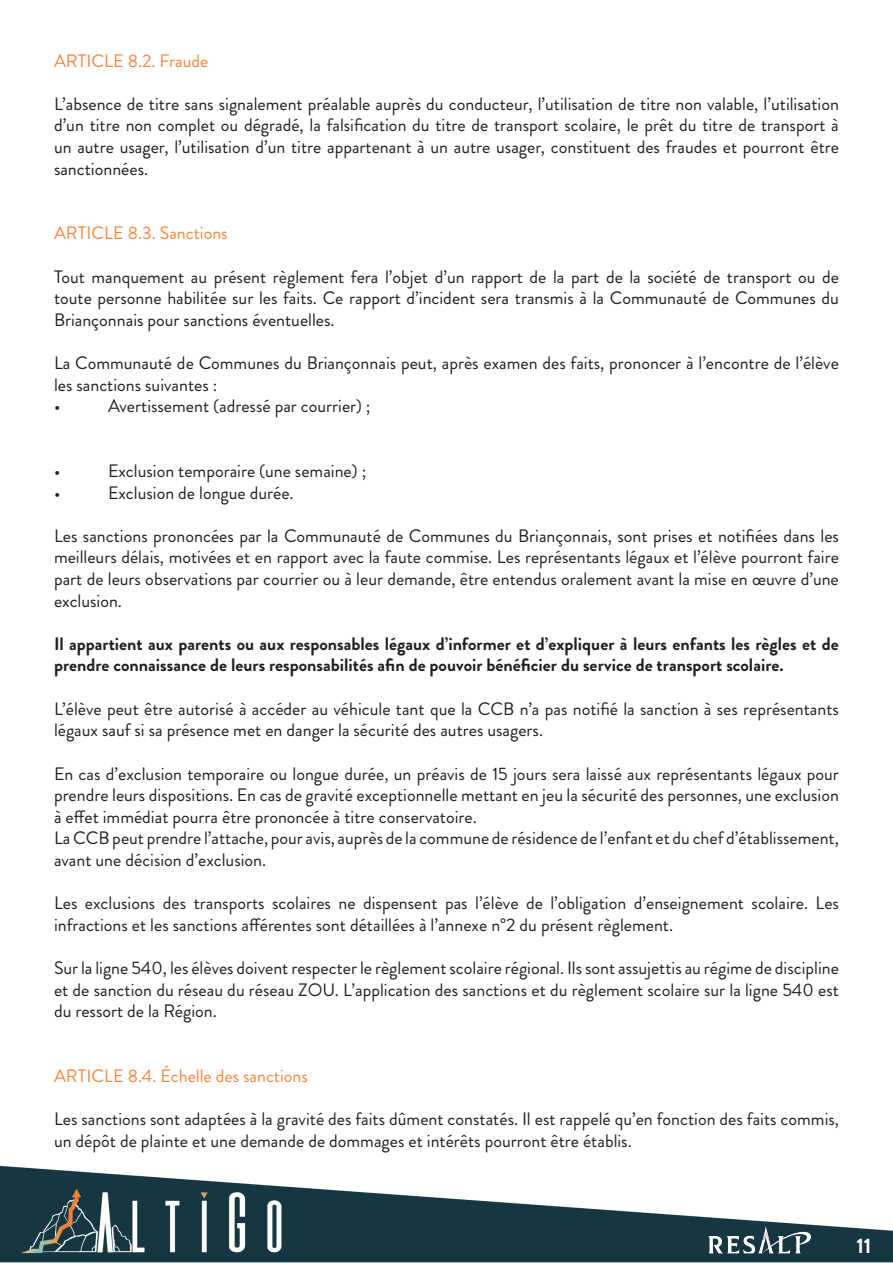
<style>
.page{position:relative;width:893px;height:1263px;background:#fff}
.page>*{position:absolute;margin:0;border:0;box-sizing:border-box;transform-origin:0 0}
.Style_de_paragraphe_1{font:700 21px "Brandon Grotesque";color:#fff}
.t1{font:18px/21.6px "Brandon Grotesque";color:#231f20;text-align:justify}
.t2{font:700 18px/21.6px "Brandon Grotesque";color:#231f20}
.t3{font:18px "Brandon Grotesque";color:#f5863f}
</style>
<div class="page">
<img style="left:0;top:1165px;width:893px;height:98px">
<img style="left:680px;top:1222px;width:159px;height:41px">
<p class="t3" style="left:54px;top:48px;width:156px">ARTICLE 8.2. Fraude</p>
<p class="t1" style="left:54px;top:93px;width:786px">L’absence de titre sans signalement préalable auprès du conducteur, l’utilisation de titre non valable, l’utilisation d’un titre non complet ou dégradé, la falsification du titre de transport scolaire, le prêt du titre de transport à un autre usager, l’utilisation d’un titre appartenant à un autre usager, constituent des fraudes et pourront être sanctionnées.</p>
<p class="t3" style="left:54px;top:221px;width:175px">ARTICLE 8.3. Sanctions</p>
<p class="t1" style="left:54px;top:266px;width:786px">Tout manquement au présent règlement fera l’objet d’un rapport de la part de la société de transport ou de toute personne habilitée sur les faits. Ce rapport d’incident sera transmis à la Communauté de Communes du Briançonnais pour sanctions éventuelles.</p>
<p class="t1" style="left:54px;top:352px;width:786px">La Communauté de Communes du Briançonnais peut, après examen des faits, prononcer à l’encontre de l’élève les sanctions suivantes :</p>
<p class="t1" style="left:54px;top:395px;width:8px">•</p>
<p class="t1" style="left:108px;top:395px;width:264px">Avertissement (adressé par courrier) ;</p>
<p class="t1" style="left:54px;top:460px;width:8px">•</p>
<p class="t1" style="left:108px;top:460px;width:260px">Exclusion temporaire (une semaine) ;</p>
<p class="t1" style="left:54px;top:482px;width:8px">•</p>
<p class="t1" style="left:108px;top:482px;width:187px">Exclusion de longue durée.</p>
<p class="t1" style="left:54px;top:525px;width:786px">Les sanctions prononcées par la Communauté de Communes du Briançonnais, sont prises et notifiées dans les meilleurs délais, motivées et en rapport avec la faute commise. Les représentants légaux et l’élève pourront faire part de leurs observations par courrier ou à leur demande, être entendus oralement avant la mise en œuvre d’une exclusion.</p>
<p class="t2" style="left:54px;top:633px;width:786px">Il appartient aux parents ou aux responsables légaux d’informer et d’expliquer à leurs enfants les règles et de prendre connaissance de leurs responsabilités afin de pouvoir bénéficier du service de transport scolaire.</p>
<p class="t1" style="left:54px;top:698px;width:786px">L’élève peut être autorisé à accéder au véhicule tant que la CCB n’a pas notifié la sanction à ses représentants légaux sauf si sa présence met en danger la sécurité des autres usagers.</p>
<p class="t1" style="left:54px;top:763px;width:786px">En cas d’exclusion temporaire ou longue durée, un préavis de 15 jours sera laissé aux représentants légaux pour prendre leurs dispositions. En cas de gravité exceptionnelle mettant en jeu la sécurité des personnes, une exclusion à effet immédiat pourra être prononcée à titre conservatoire.</p>
<p class="t1" style="left:54px;top:827px;width:786px">La CCB peut prendre l’attache, pour avis, auprès de la commune de résidence de l’enfant et du chef d’établissement, avant une décision d’exclusion.</p>
<p class="t1" style="left:54px;top:892px;width:786px">Les exclusions des transports scolaires ne dispensent pas l’élève de l’obligation d’enseignement scolaire. Les infractions et les sanctions afférentes sont détaillées à l’annexe n°2 du présent règlement.</p>
<p class="t1" style="left:54px;top:957px;width:786px">Sur la ligne 540, les élèves doivent respecter le règlement scolaire régional. Ils sont assujettis au régime de discipline et de sanction du réseau du réseau ZOU. L’application des sanctions et du règlement scolaire sur la ligne 540 est du ressort de la Région.</p>
<p class="t3" style="left:54px;top:1063px;width:255px">ARTICLE 8.4. Échelle des sanctions</p>
<p class="t1" style="left:54px;top:1108px;width:786px">Les sanctions sont adaptées à la gravité des faits dûment constatés. Il est rappelé qu’en fonction des faits commis, un dépôt de plainte et une demande de dommages et intérêts pourront être établis.</p>
<p class="Style_de_paragraphe_1" style="left:856px;top:1231px;width:16px">11</p>
</div>
